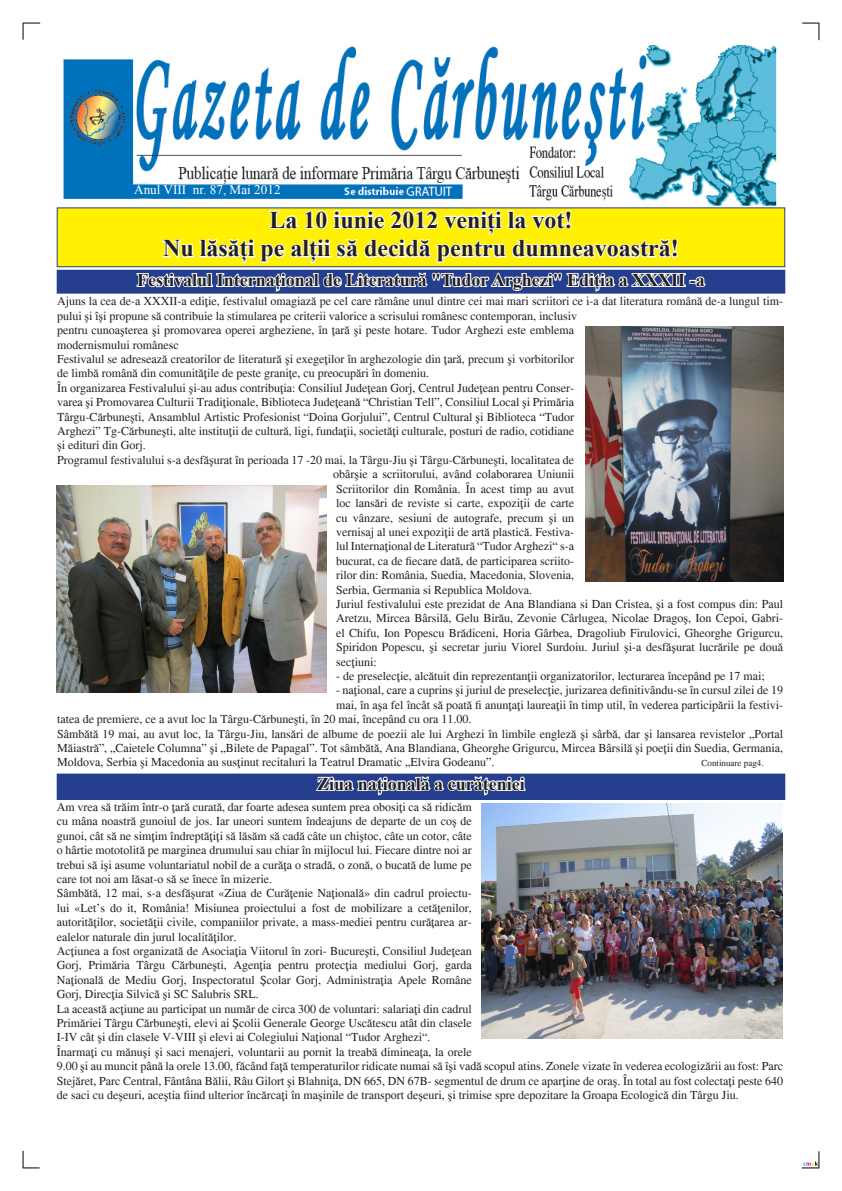
<style>
.page{position:relative;width:842px;height:1191px;background:#fff}
.page>*{position:absolute;margin:0;border:0;box-sizing:border-box;transform-origin:0 0}
.t1{font:700 24px "Times New Roman";color:#231f20}
.t2{font:700 18px "Times New Roman";color:#231f20}
.t3{font:13.2px "Times New Roman";color:#fff}
.t4{font:12px/14.4px "Times";color:#231f20;text-align:justify}
.t5{font:9px "Times";color:#231f20}
</style>
<div class="page">
<img style="left:63px;top:45px;width:714px;height:161px">
<div style="left:57px;top:774px;width:728px;height:25px;background:#253f8e"></div>
<svg style="left:315px;top:776px;width:211px;height:20px"></svg>
<div style="left:57px;top:773px;width:728px;height:27px;border:1px solid #253f8e"></div>
<div style="left:57px;top:270px;width:728px;height:23px;background:#253f8e"></div>
<svg style="left:136px;top:272px;width:570px;height:20px"></svg>
<div style="left:57px;top:270px;width:728px;height:24px;border:1px solid #253f8e"></div>
<img style="left:482px;top:803px;width:301px;height:235px">
<img style="left:585px;top:326px;width:198px;height:256px">
<img style="left:57px;top:485px;width:270px;height:207px">
<div style="left:57px;top:208px;width:728px;height:59px;background:#fff101"></div>
<svg style="left:162px;top:202px;width:517px;height:62px"></svg>
<div style="left:57px;top:207px;width:728px;height:60px;border:1px solid #253f8e"></div>
<svg style="left:23px;top:1150px;width:17px;height:18px"></svg>
<svg style="left:23px;top:23px;width:17px;height:17px"></svg>
<svg style="left:802px;top:23px;width:17px;height:17px"></svg>
<svg style="left:802px;top:1151px;width:17px;height:17px"></svg>
<p class="t3" style="left:134px;top:181px;width:148px">Anul VIII nr. 87, Mai 2012</p>
<p class="t1" style="left:270px;top:203px;width:304px">La 10 iunie 2012 veniţi la vot!</p>
<p class="t1" style="left:163px;top:232px;width:517px">Nu lăsăţi pe alţii să decidă pentru dumneavoastră!</p>
<p class="t2" style="left:137px;top:267px;width:569px">Festivalul Internaţional de Literatură "Tudor Arghezi" Ediţia a XXXII -a</p>
<p class="t4" style="left:57px;top:294px;width:727px;text-align:left">Ajuns la cea de-a XXXII-a ediţie, festivalul omagiază pe cel care rămâne unul dintre cei mai mari scriitori ce i-a dat literatura română de-a lungul tim&shy;pului şi îşi propune să contribuie la stimularea pe criterii valorice a scrisului românesc contemporan, inclusiv<br>pentru cunoaşterea şi promovarea operei argheziene, în ţară şi peste hotare. Tudor Arghezi este emblema<br>modernismului românesc</p>
<p class="t4" style="left:57px;top:352px;width:518px">Festivalul se adresează creatorilor de literatură şi exegeţilor în arghezologie din ţară, precum şi vorbitorilor de limbă română din comunităţile de peste graniţe, cu preocupări în domeniu.</p>
<p class="t4" style="left:57px;top:380px;width:519px">În organizarea Festivalului şi-au adus contribuţia: Consiliul Judeţean Gorj, Centrul Judeţean pentru Conser&shy;varea şi Promovarea Culturii Tradiţionale, Biblioteca Judeţeană “Christian Tell”, Consiliul Local şi Primăria Târgu-Cărbuneşti, Ansamblul Artistic Profesionist “Doina Gorjului”, Centrul Cultural şi Biblioteca “Tudor Arghezi” Tg-Cărbuneşti, alte instituţii de cultură, ligi, fundaţii, societăţi culturale, posturi de radio, cotidiane şi edituri din Gorj.</p>
<p class="t4" style="left:333px;top:452px;width:243px;text-indent:-276px">Programul festivalului s-a desfăşurat în perioada 17 -20 mai, la Târgu-Jiu şi Târgu-Cărbuneşti, localitatea de obârşie a scriitorului, având colaborarea Uniunii Scriitorilor din România. În acest timp au avut loc lansări de reviste si carte, expoziţii de carte cu vânzare, sesiuni de autografe, precum şi un vernisaj al unei expoziţii de artă plastică. Festiva&shy;lul Internaţional de Literatură “Tudor Arghezi“ s-a bucurat, ca de fiecare dată, de participarea scriito&shy;rilor din: România, Suedia, Macedonia, Slovenia, Serbia, Germania si Republica Moldova.</p>
<p class="t4" style="left:336px;top:596px;width:449px">Juriul festivalului este prezidat de Ana Blandiana si Dan Cristea, şi a fost compus din: Paul Aretzu, Mircea Bârsilă, Gelu Birău, Zevonie Cârlugea, Nicolae Dragoş, Ion Cepoi, Gabri&shy;el Chifu, Ion Popescu Brădiceni, Horia Gârbea, Dragoliub Firulovici, Gheorghe Grigurcu, Spiridon Popescu, şi secretar juriu Viorel Surdoiu. Juriul şi-a desfăşurat lucrările pe două secţiuni:</p>
<p class="t4" style="left:336px;top:668px;width:430px">- de preselecţie, alcătuit din reprezentanţii organizatorilor, lecturarea începând pe 17 mai;</p>
<p class="t4" style="left:336px;top:683px;width:448px">- naţional, care a cuprins şi juriul de preselecţie, jurizarea definitivându-se în cursul zilei de 19</p>
<p class="t4" style="left:336px;top:697px;width:448px">mai, în aşa fel încât să poată fi anunţaţi laureaţii în timp util, în vederea participării la festivi-</p>
<p class="t4" style="left:57px;top:712px;width:416px">tatea de premiere, ce a avut loc la Târgu-Cărbuneşti, în 20 mai, începând cu ora 11.00.</p>
<p class="t4" style="left:57px;top:726px;width:727px">Sâmbătă 19 mai, au avut loc, la Târgu-Jiu, lansări de albume de poezii ale lui Arghezi în limbile engleză şi sârbă, dar şi lansarea revistelor „Portal Măiastră”, „Caietele Columna” şi „Bilete de Papagal”. Tot sâmbătă, Ana Blandiana, Gheorghe Grigurcu, Mircea Bârsilă şi poeţii din Suedia, Germania, Moldova, Serbia şi Macedonia au susţinut recitaluri la Teatrul Dramatic „Elvira Godeanu”.</p>
<p class="t5" style="left:702px;top:758px;width:63px">Continuare pag4.</p>
<p class="t2" style="left:317px;top:771px;width:209px">Ziua naţională a curăţeniei</p>
<p class="t4" style="left:57px;top:799px;width:417px">Am vrea să trăim într-o ţară curată, dar foarte adesea suntem prea obosiţi ca să ridicăm cu mâna noastră gunoiul de jos. Iar uneori suntem îndeajuns de departe de un coş de gunoi, cât să ne simţim îndreptăţiţi să lăsăm să cadă câte un chiştoc, câte un cotor, câte o hârtie mototolită pe marginea drumului sau chiar în mijlocul lui. Fiecare dintre noi ar trebui să işi asume voluntariatul nobil de a curăţa o stradă, o zonă, o bucată de lume pe care tot noi am lăsat-o să se înece în mizerie.</p>
<p class="t4" style="left:57px;top:886px;width:416px">Sâmbătă, 12 mai, s-a desfăşurat «Ziua de Curăţenie Naţională» din cadrul proiectu&shy;lui «Let’s do it, România! Misiunea proiectului a fost de mobilizare a cetăţenilor, autorităţilor, societăţii civile, companiilor private, a mass-mediei pentru curăţarea ar&shy;ealelor naturale din jurul localităţilor.</p>
<p class="t4" style="left:57px;top:943px;width:417px">Acţiunea a fost organizată de Asociaţia Viitorul în zori- Bucureşti, Consiliul Judeţean Gorj, Primăria Târgu Cărbuneşti, Agenţia pentru protecţia mediului Gorj, garda Naţională de Mediu Gorj, Inspectoratul Şcolar Gorj, Administraţia Apele Române Gorj, Direcţia Silvică şi SC Salubris SRL.</p>
<p class="t4" style="left:57px;top:1001px;width:417px">La această acţiune au participat un număr de circa 300 de voluntari: salariaţi din cadrul Primăriei Târgu Cărbuneşti, elevi ai Şcolii Generale George Uscătescu atât din clasele I-IV cât şi din clasele V-VIII şi elevi ai Colegiului Naţional “Tudor Arghezi“.</p>
<p class="t4" style="left:57px;top:1044px;width:728px;text-align:left">Înarmaţi cu mănuşi şi saci menajeri, voluntarii au pornit la treabă dimineaţa, la orele<br>9.00 şi au muncit până la orele 13.00, făcând faţă temperaturilor ridicate numai să îşi vadă scopul atins. Zonele vizate în vederea ecologizării au fost: Parc Stejăret, Parc Central, Fântâna Bălii, Râu Gilort şi Blahniţa, DN 665, DN 67B- segmentul de drum ce aparţine de oraş. În total au fost colectaţi peste 640 de saci cu deşeuri, aceştia fiind ulterior încărcaţi în maşinile de transport deşeuri, şi trimise spre depozitare la Groapa Ecologică din Târgu Jiu.</p>
</div>
